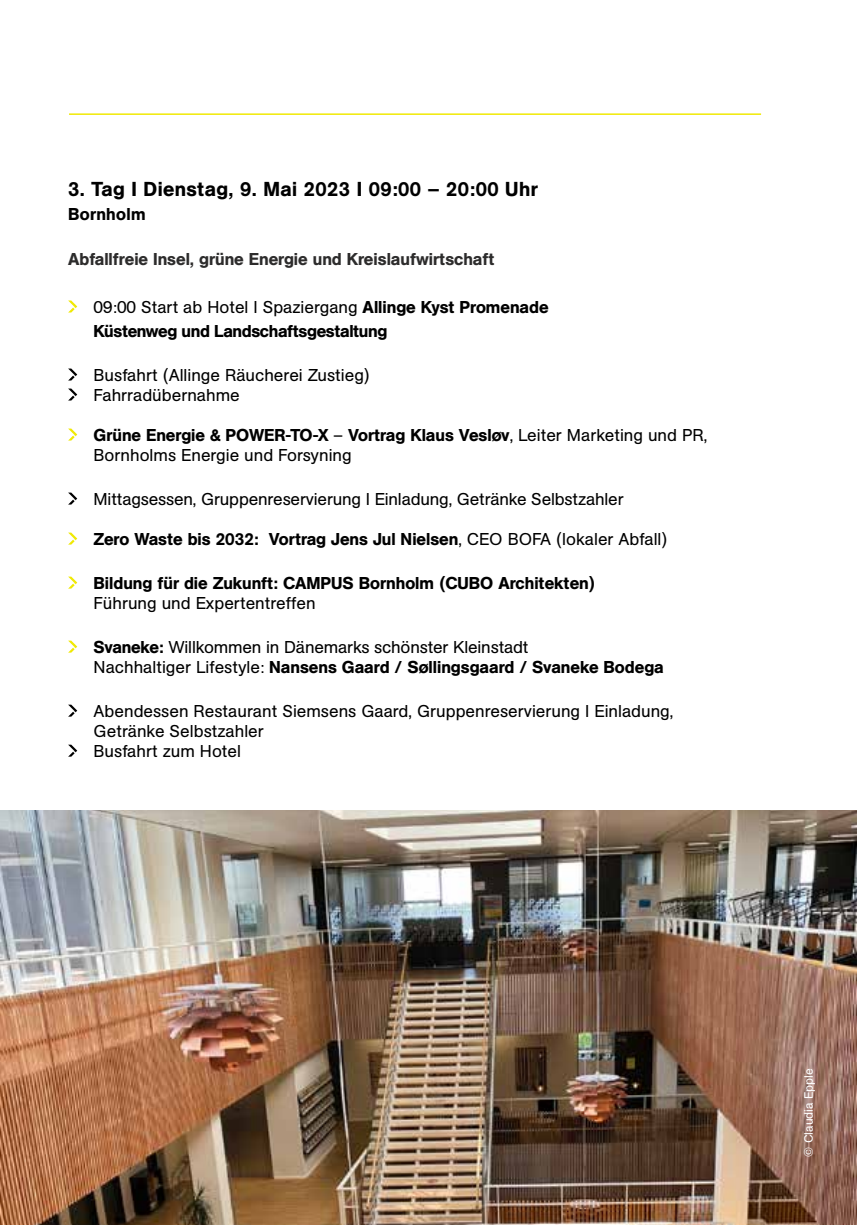
<style>
.page{position:relative;width:857px;height:1225px;background:#fff}
.page>*{position:absolute;margin:0;border:0;box-sizing:border-box;transform-origin:0 0}
.t1{font:500 20px "AG Book Pro";letter-spacing:.02em;color:#000}
.t2{font:17px/20px "AG Book Pro";color:#000}
.t3{font:500 17px "AG Book Pro";color:#000}
.t4{font:500 17px/24px "AG Book Pro";letter-spacing:-.02em;color:#000}
.t5{font:500 17px "AG Book Pro";color:#2d2c2c}
.t6{font:500 17px "AG Book Pro";letter-spacing:.02em;color:#000}
.t7{font:12px "AG Book Pro";color:#fff}
.s1{font-weight:400}
.s2{font-weight:500}
</style>
<div class="page">
<hr style="left:69px;top:113px;width:691px;height:2px;background:#f0e904">
<img style="left:0;top:811px;width:856px;height:414px">
<svg style="left:68px;top:300px;width:9px;height:12px"></svg>
<svg style="left:68px;top:368px;width:9px;height:12px"></svg>
<svg style="left:68px;top:388px;width:9px;height:12px"></svg>
<svg style="left:68px;top:428px;width:9px;height:12px"></svg>
<svg style="left:68px;top:492px;width:9px;height:12px"></svg>
<svg style="left:68px;top:532px;width:9px;height:12px"></svg>
<svg style="left:68px;top:576px;width:9px;height:12px"></svg>
<svg style="left:68px;top:640px;width:9px;height:12px"></svg>
<svg style="left:68px;top:704px;width:9px;height:12px"></svg>
<svg style="left:68px;top:744px;width:9px;height:12px"></svg>
<p class="t1" style="left:68px;top:176px;width:471px">3. Tag I Dienstag, 9. Mai 2023 I 09:00 – 20:00 Uhr</p>
<p class="t6" style="left:68px;top:203px;width:79px">Bornholm</p>
<p class="t5" style="left:68px;top:247px;width:428px">Abfallfreie Insel, grüne Energie und Kreislaufwirtschaft</p>
<p class="t4" style="left:94px;top:294px;width:456px"><span class="s1">09:00 Start ab Hotel I Spaziergang</span> Allinge Kyst Promenade<br>Küstenweg und Landschaftsgestaltung</p>
<p class="t2" style="left:94px;top:364px;width:277px">Busfahrt (Allinge Räucherei Zustieg)<br>Fahrradübernahme</p>
<p class="t2" style="left:94px;top:424px;width:614px"><span class="s2">Grüne Energie &amp; POWER-TO-X</span> – <span class="s2">Vortrag Klaus Vesløv</span>, Leiter Marketing und PR,<br>Bornholms Energie und Forsyning</p>
<p class="t2" style="left:94px;top:488px;width:531px">Mittagsessen, Gruppenreservierung I Einladung, Getränke Selbstzahler</p>
<p class="t3" style="left:94px;top:527px;width:575px">Zero Waste bis 2032: Vortrag Jens Jul Nielsen<span class="s1">, CEO BOFA (lokaler Abfall)</span></p>
<p class="t3" style="left:94px;top:571px;width:503px">Bildung für die Zukunft: CAMPUS Bornholm (CUBO Architekten)</p>
<p class="t2" style="left:94px;top:592px;width:223px">Führung und Expertentreffen</p>
<p class="t2" style="left:94px;top:636px;width:571px"><span class="s2">Svaneke:</span> Willkommen in Dänemarks schönster Kleinstadt<br>Nachhaltiger Lifestyle: <span class="s2">Nansens Gaard / Søllingsgaard / Svaneke Bodega</span></p>
<p class="t2" style="left:94px;top:700px;width:581px">Abendessen Restaurant Siemsens Gaard, Gruppenreservierung I Einladung,<br>Getränke Selbstzahler<br>Busfahrt zum Hotel</p>
<p class="t7" style="left:800px;top:1156px;width:90px;rotate:-90deg">© Claudia Epple</p>
</div>
